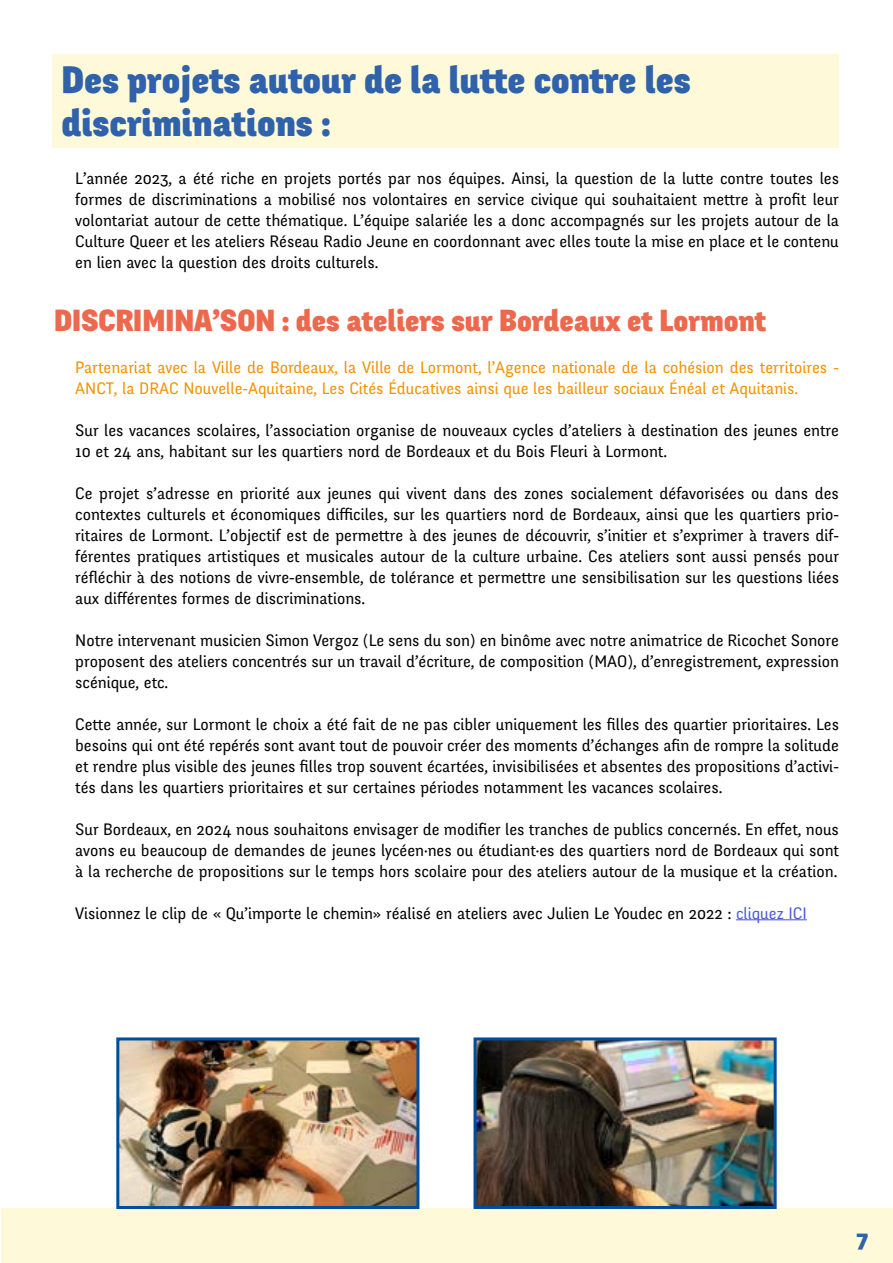
<style>
.page{position:relative;width:893px;height:1263px;background:#fff}
.page>*{position:absolute;margin:0;border:0;box-sizing:border-box;transform-origin:0 0}
.t1{font:900 37.5px/42px "Fengardo Neue";color:#2f62aa}
.t2{font:900 30px "Fengardo Neue";color:#ed694d}
.t3{font:900 22.5px "Fengardo Neue";color:#2f62aa}
.t4{font:16.5px/21px "Fengardo Neue";color:#000;text-align:justify}
.t5{font:16.5px/21px "Fengardo Neue";color:#f39200}
.s1{color:#4f5cd6}
</style>
<div class="page">
<div style="left:1px;top:1209px;width:892px;height:54px;background:#fefad9"></div>
<hr style="left:736px;top:919px;width:71px;height:1px;background:#4f5cd6">
<div style="left:53px;top:54px;width:786px;height:94px;background:#fefad9"></div>
<img style="left:120px;top:1041px;width:295px;height:164px">
<div style="left:116px;top:1037px;width:303px;height:172px;border:3px solid #004e9b"></div>
<img style="left:477px;top:1041px;width:296px;height:164px">
<div style="left:473px;top:1037px;width:304px;height:172px;border:3px solid #004e9b"></div>
<h1 class="t1" style="left:61px;top:61px;width:631px">Des projets autour de la lutte contre les discriminations :</h1>
<p class="t4" style="left:75px;top:168px;width:765px">L’année 2023, a été riche en projets portés par nos équipes. Ainsi, la question de la lutte contre toutes les formes de discriminations a mobilisé nos volontaires en service civique qui souhaitaient mettre à profit leur volontariat autour de cette thématique. L’équipe salariée les a donc accompagnés sur les projets autour de la Culture Queer et les ateliers Réseau Radio Jeune en coordonnant avec elles toute la mise en place et le contenu en lien avec la question des droits culturels.</p>
<h2 class="t2" style="left:54px;top:304px;width:714px">DISCRIMINA’SON : des ateliers sur Bordeaux et Lormont</h2>
<p class="t5" style="left:75px;top:357px;width:765px">Partenariat avec la Ville de Bordeaux, la Ville de Lormont, l’Agence nationale de la cohésion des territoires -<br>ANCT, la DRAC Nouvelle-Aquitaine, Les Cités Éducatives ainsi que les bailleur sociaux Énéal et Aquitanis.</p>
<p class="t4" style="left:75px;top:420px;width:765px">Sur les vacances scolaires, l’association organise de nouveaux cycles d’ateliers à destination des jeunes entre<br>10 et 24 ans, habitant sur les quartiers nord de Bordeaux et du Bois Fleuri à Lormont.</p>
<p class="t4" style="left:75px;top:483px;width:765px">Ce projet s’adresse en priorité aux jeunes qui vivent dans des zones socialement défavorisées ou dans des contextes culturels et économiques difficiles, sur les quartiers nord de Bordeaux, ainsi que les quartiers prio&shy;ritaires de Lormont. L’objectif est de permettre à des jeunes de découvrir, s’initier et s’exprimer à travers dif&shy;férentes pratiques artistiques et musicales autour de la culture urbaine. Ces ateliers sont aussi pensés pour réfléchir à des notions de vivre-ensemble, de tolérance et permettre une sensibilisation sur les questions liées aux différentes formes de discriminations.</p>
<p class="t4" style="left:75px;top:630px;width:765px">Notre intervenant musicien Simon Vergoz (Le sens du son) en binôme avec notre animatrice de Ricochet Sonore proposent des ateliers concentrés sur un travail d’écriture, de composition (MAO), d’enregistrement, expression scénique, etc.</p>
<p class="t4" style="left:75px;top:714px;width:765px">Cette année, sur Lormont le choix a été fait de ne pas cibler uniquement les filles des quartier prioritaires. Les besoins qui ont été repérés sont avant tout de pouvoir créer des moments d’échanges afin de rompre la solitude et rendre plus visible des jeunes filles trop souvent écartées, invisibilisées et absentes des propositions d’activi&shy;tés dans les quartiers prioritaires et sur certaines périodes notamment les vacances scolaires.</p>
<p class="t4" style="left:75px;top:819px;width:765px">Sur Bordeaux, en 2024 nous souhaitons envisager de modifier les tranches de publics concernés. En effet, nous avons eu beaucoup de demandes de jeunes lycéen·nes ou étudiant·es des quartiers nord de Bordeaux qui sont à la recherche de propositions sur le temps hors scolaire pour des ateliers autour de la musique et la création.</p>
<p class="t4" style="left:75px;top:903px;width:733px">Visionnez le clip de « Qu’importe le chemin» réalisé en ateliers avec Julien Le Youdec en 2022 : <span class="s1">cliquez ICI</span></p>
<h3 class="t3" style="left:857px;top:1225px;width:13px">7</h3>
</div>
